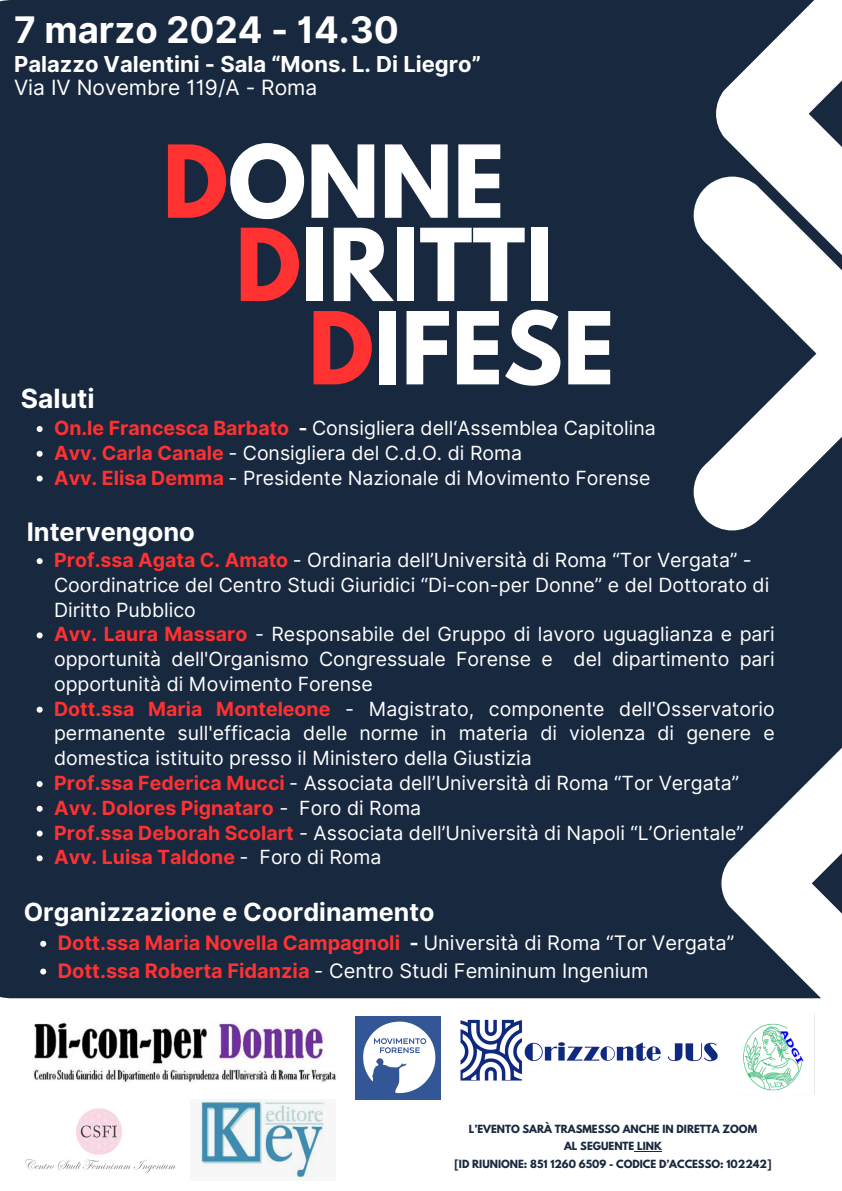
<style>
.page{position:relative;width:842px;height:1191px;background:#fff}
.page>*{position:absolute;margin:0;border:0;box-sizing:border-box;transform-origin:0 0}
.t1{font:700 88.9px "League Spartan";color:#fff}
.t2{font:700 36.6px "Inter";color:#fff}
.t3{font:700 26.5px "Inter";color:#fff}
.t4{font:700 25.5px "Inter";color:#fff}
.t5{font:700 25px "Inter";color:#fff}
.t6{font:700 22px "Inter";color:#fff}
.t7{font:21px "Inter";color:#fff}
.t8{font:700 20px "Inter";color:#ff3131}
.t9{font:20px "Inter";color:#fff}
.t10{font:19.5px/24.8px "Inter";color:#fff}
.t11{font:700 19.5px "Inter";color:#ff3131}
.t12{font:700 10px "League Spartan";color:#18283f}
.s1{color:#ff3131}
.s2{font-weight:700;color:#ff3131}
.s3{font-weight:700}
.s4{font-weight:400;color:#fff}
.s5{color:#fff}
</style>
<div class="page">
<div style="left:0;top:0;width:842px;height:998px;background:#18283f"></div>
<svg style="left:716px;top:0;width:126px;height:176px"></svg>
<svg style="left:694px;top:176px;width:148px;height:354px"></svg>
<img style="left:25px;top:1108px;width:151px;height:66px">
<img style="left:743px;top:1054px;width:72px;height:40px">
<img style="left:201px;top:1101px;width:126px;height:77px">
<img style="left:356px;top:1016px;width:84px;height:83px">
<svg style="left:37px;top:426px;width:6px;height:6px"></svg>
<svg style="left:37px;top:451px;width:6px;height:6px"></svg>
<svg style="left:37px;top:475px;width:6px;height:6px"></svg>
<svg style="left:37px;top:558px;width:6px;height:6px"></svg>
<svg style="left:37px;top:632px;width:6px;height:6px"></svg>
<svg style="left:37px;top:706px;width:6px;height:6px"></svg>
<svg style="left:37px;top:781px;width:6px;height:6px"></svg>
<svg style="left:37px;top:805px;width:6px;height:6px"></svg>
<svg style="left:37px;top:830px;width:6px;height:6px"></svg>
<svg style="left:37px;top:855px;width:6px;height:6px"></svg>
<svg style="left:40px;top:940px;width:6px;height:6px"></svg>
<svg style="left:40px;top:968px;width:6px;height:6px"></svg>
<svg style="left:721px;top:711px;width:121px;height:343px"></svg>
<img style="left:460px;top:1019px;width:258px;height:62px">
<img style="left:33px;top:1021px;width:303px;height:61px">
<p class="t2" style="left:14px;top:8px;width:387px">7 marzo 2024 - 14.30</p>
<p class="t6" style="left:14px;top:50px;width:468px">Palazzo Valentini - Sala “Mons. L. Di Liegro”</p>
<p class="t7" style="left:14px;top:75px;width:305px">Via IV Novembre 119/A - Roma</p>
<p class="t1" style="left:163px;top:138px;width:343px"><span class="s1">D</span>ONNE</p>
<p class="t1" style="left:235px;top:221px;width:319px"><span class="s1">D</span>IRITTI</p>
<p class="t1" style="left:308px;top:304px;width:308px"><span class="s1">D</span>IFESE</p>
<h2 class="t3" style="left:21px;top:382px;width:75px">Saluti</h2>
<p class="t10" style="left:54px;top:415px;width:603px"><span class="s2">On.le Francesca Barbato</span> <span class="s3">-</span> Consigliera dell‘Assemblea Capitolina</p>
<p class="t10" style="left:54px;top:440px;width:598px"><span class="s2">Avv. Carla Canale</span> - Consigliera del C.d.O. di Roma<br><span class="s2">Avv. Elisa Demma</span> - Presidente Nazionale di Movimento Forense</p>
<p class="t4" style="left:27px;top:516px;width:170px">Intervengono</p>
<h2 class="t10" style="left:54px;top:547px;width:717px"><span class="s2">Prof.ssa Agata C. Amato</span> - Ordinaria dell’Università di Roma “Tor Vergata” -<br>Coordinatrice del Centro Studi Giuridici “Di-con-per Donne” e del Dottorato di<br>Diritto Pubblico</h2>
<p class="t10" style="left:54px;top:622px;width:722px;text-align:justify"><span class="s2">Avv. Laura Massaro</span> - Responsabile del Gruppo di lavoro uguaglianza e pari opportunità dell'Organismo Congressuale Forense e del dipartimento pari opportunità di Movimento Forense</p>
<p class="t10" style="left:54px;top:696px;width:722px;text-align:justify"><span class="s2">Dott.ssa Maria Monteleone</span> - Magistrato, componente dell'Osservatorio permanente sull'efficacia delle norme in materia di violenza di genere e domestica istituito presso il Ministero della Giustizia</p>
<p class="t10" style="left:54px;top:770px;width:687px"><span class="s2">Prof.ssa Federica Mucci</span> - Associata dell’Università di Roma “Tor Vergata”</p>
<p class="t11" style="left:54px;top:796px;width:369px">Avv. Dolores Pignataro <span class="s4">- Foro di Roma</span></p>
<p class="t10" style="left:54px;top:820px;width:691px"><span class="s2">Prof.ssa Deborah Scolart</span> - Associata dell’Università di Napoli “L’Orientale”</p>
<p class="t11" style="left:54px;top:845px;width:329px">Avv. Luisa Taldone <span class="s4">- Foro di Roma</span></p>
<p class="t5" style="left:24px;top:897px;width:412px">Organizzazione e Coordinamento</p>
<p class="t8" style="left:58px;top:930px;width:678px">Dott.ssa Maria Novella Campagnoli <span class="s5">-</span> <span class="s4">Università di Roma “Tor Vergata”</span></p>
<h2 class="t9" style="left:58px;top:958px;width:592px"><span class="s2">Dott.ssa Roberta Fidanzia</span> - Centro Studi Femininum Ingenium</h2>
<p class="t12" style="left:469px;top:1123px;width:290px">L’EVENTO SARÀ TRASMESSO ANCHE IN DIRETTA ZOOM</p>
<p class="t12" style="left:564px;top:1141px;width:99px">AL SEGUENTE LINK</p>
<p class="t12" style="left:455px;top:1158px;width:318px">[ID RIUNIONE: 851 1260 6509 - CODICE D’ACCESSO: 102242]</p>
</div>
